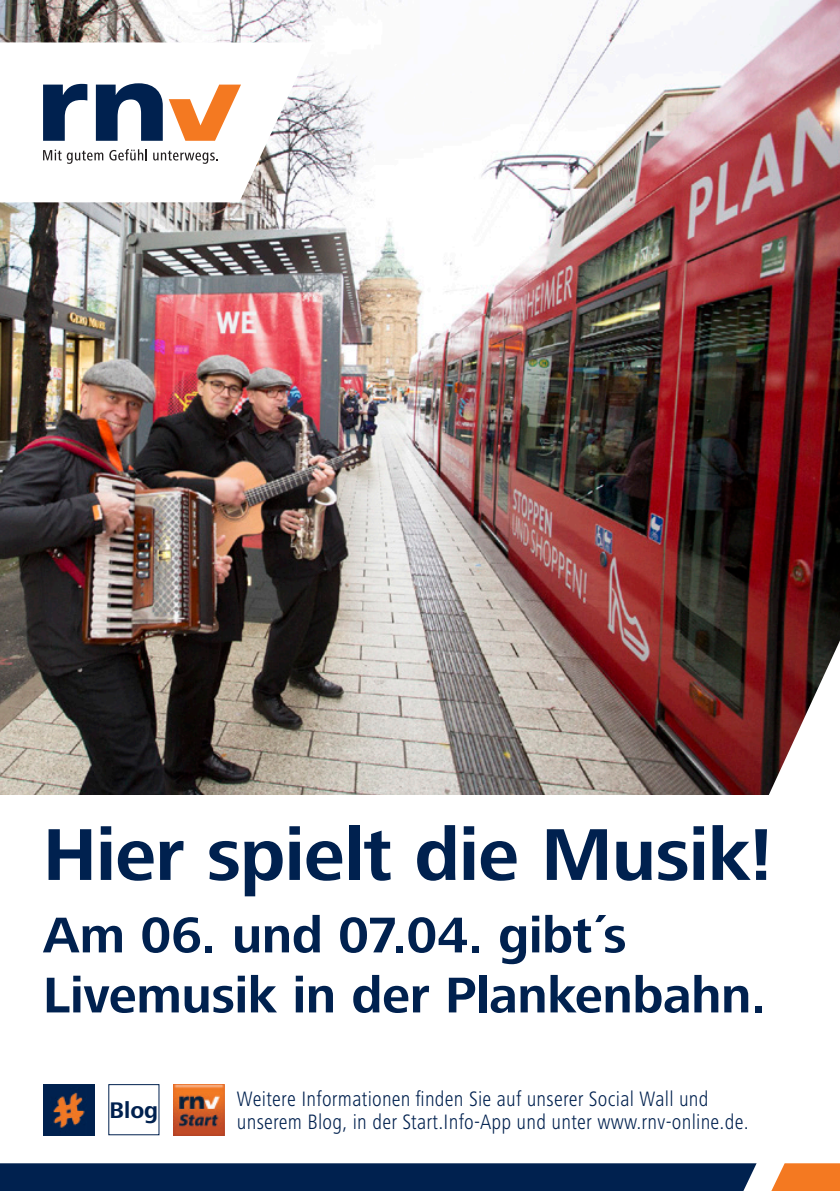
<style>
.page{position:relative;width:840px;height:1191px;background:#fff}
.page>*{position:absolute;margin:0;border:0;box-sizing:border-box;transform-origin:0 0}
.t1{font:700 76px "Frutiger Next LTCE";letter-spacing:-.01em;color:#00214f}
.t2{font:700 52px/60px "Frutiger Next LTCE";letter-spacing:-.01em;color:#00214f}
.t3{font:700 23.4px "Frutiger Next LTCE";color:#00214f}
.t4{font:300 condensed 21.6px/22.6px "Frutiger Next LTCE";letter-spacing:.01em;color:#00214f}
</style>
<div class="page">
<img style="left:0;top:0;width:839px;height:794px">
<svg style="left:766px;top:640px;width:73px;height:155px"></svg>
<svg style="left:0;top:42px;width:313px;height:160px"></svg>
<svg style="left:96px;top:83px;width:67px;height:58px"></svg>
<svg style="left:43px;top:84px;width:44px;height:57px"></svg>
<svg style="left:169px;top:85px;width:72px;height:56px"></svg>
<svg style="left:43px;top:150px;width:60px;height:14px"></svg>
<svg style="left:109px;top:149px;width:38px;height:11px"></svg>
<svg style="left:153px;top:150px;width:65px;height:14px"></svg>
<div style="left:43px;top:1084px;width:51px;height:51px;background:#00214f"></div>
<img style="left:53px;top:1092px;width:32px;height:36px">
<img style="left:174px;top:1084px;width:51px;height:51px">
<div style="left:0;top:1163px;width:756px;height:28px;background:#00214f"></div>
<svg style="left:771px;top:1163px;width:69px;height:28px"></svg>
<h1 class="t1" style="left:43px;top:811px;width:730px">Hier spielt die Musik!</h1>
<h2 class="t2" style="left:43px;top:906px;width:724px">Am 06. und 07.04. gibt´s<br>Livemusik in der Plankenbahn.</h2>
<p class="t3" style="left:109px;top:1096px;width:50px">Blog</p>
<p class="t4" style="left:237px;top:1087px;width:513px">Weitere Informationen finden Sie auf unserer Social Wall und unserem Blog, in der Start.Info-App und unter www.rnv-online.de.</p>
</div>
